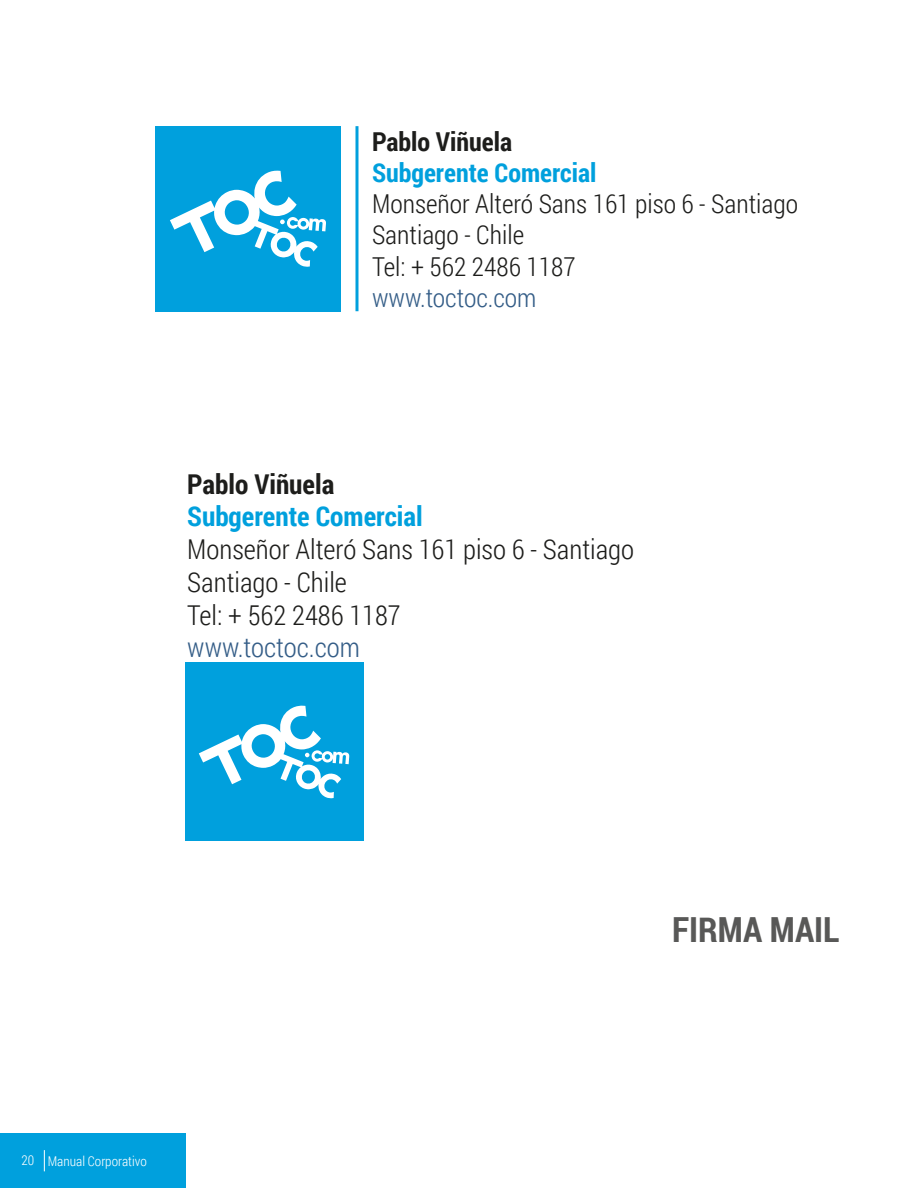
<style>
.page{position:relative;width:918px;height:1188px;background:#fff}
.page>*{position:absolute;margin:0;border:0;box-sizing:border-box;transform-origin:0 0}
.t1{font:700 34.5px "Roboto Condensed";color:#585857}
.t2{font:300 27.3px/32.8px "Roboto Condensed";color:#1d1d1b}
.t3{font:700 27.3px "Roboto Condensed";color:#00a0dd}
.t4{font:300 27.3px "Roboto Condensed";color:#345d87}
.t5{font:700 27.3px "Roboto Condensed";color:#1d1d1b}
.t6{font:300 26.1px/31.2px "Roboto Condensed";color:#1d1d1b}
.t7{font:700 26.1px "Roboto Condensed";color:#00a0dd}
.t8{font:300 26.1px "Roboto Condensed";color:#345d87}
.t9{font:700 26.1px "Roboto Condensed";color:#1d1d1b}
.t10{font:300 13.5px "Roboto Condensed";color:#fff}
</style>
<div class="page">
<div style="left:0;top:1133px;width:186px;height:55px;background:#00a0dd"></div>
<div style="left:155px;top:126px;width:185px;height:185px;background:#00a0dd"></div>
<svg style="left:170px;top:170px;width:156px;height:97px"></svg>
<hr style="left:355px;top:126px;width:3px;height:185px;background:#00a0dd">
<div style="left:185px;top:663px;width:178px;height:178px;background:#00a0dd"></div>
<svg style="left:199px;top:705px;width:150px;height:93px"></svg>
<svg style="left:44px;top:1150px;width:1px;height:21px"></svg>
<p class="t9" style="left:372px;top:123px;width:142px">Pablo Viñuela</p>
<p class="t7" style="left:372px;top:154px;width:226px">Subgerente Comercial</p>
<p class="t6" style="left:372px;top:187px;width:428px">Monseñor Alteró Sans 161 piso 6 - Santiago<br>Santiago - Chile<br>Tel: + 562 2486 1187</p>
<p class="t8" style="left:372px;top:279px;width:166px">www.toctoc.com</p>
<p class="t5" style="left:187px;top:465px;width:148px">Pablo Viñuela</p>
<p class="t3" style="left:187px;top:497px;width:237px">Subgerente Comercial</p>
<p class="t2" style="left:187px;top:532px;width:448px">Monseñor Alteró Sans 161 piso 6 - Santiago<br>Santiago - Chile<br>Tel: + 562 2486 1187</p>
<p class="t4" style="left:187px;top:629px;width:174px">www.toctoc.com</p>
<p class="t10" style="left:22px;top:1152px;width:127px">20 Manual Corporativo</p>
<h1 class="t1" style="left:672px;top:905px;width:169px">FIRMA MAIL</h1>
</div>
